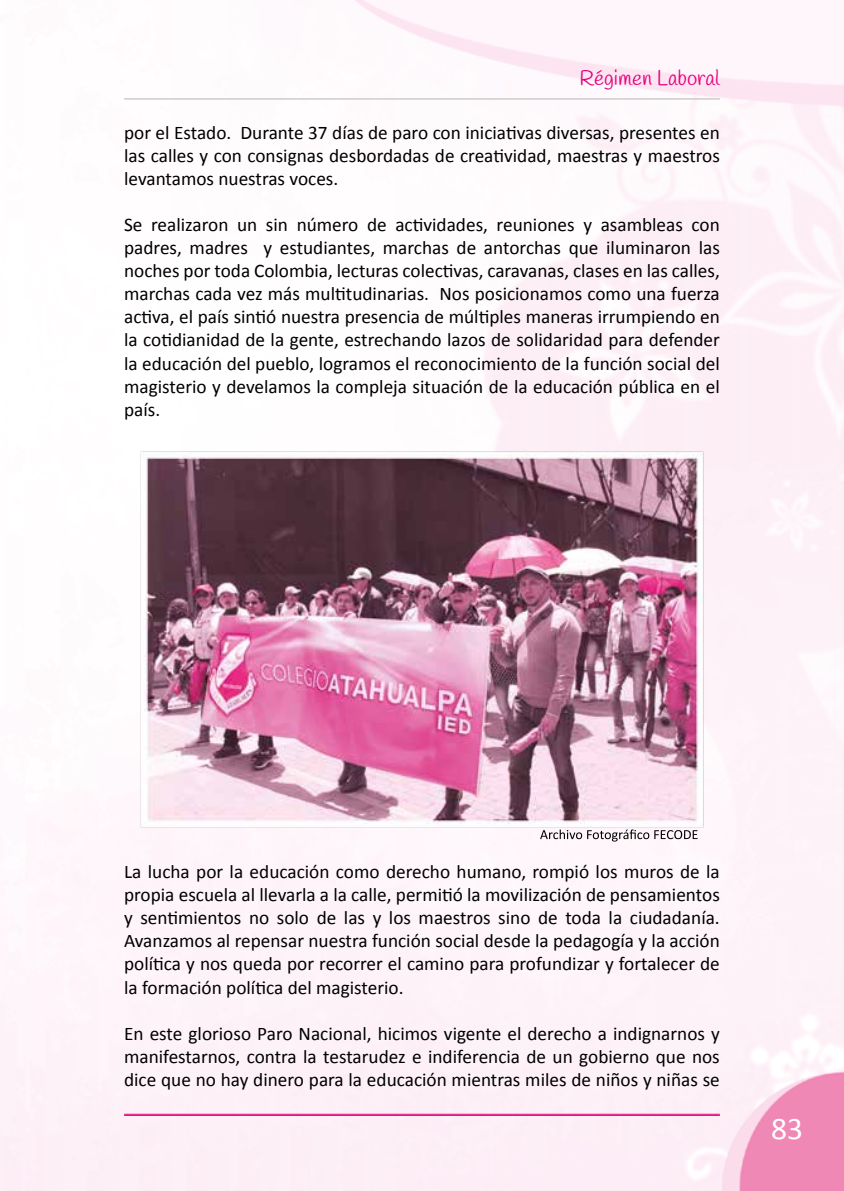
<style>
.page{position:relative;width:844px;height:1191px;background:#fff}
.page>*{position:absolute;margin:0;border:0;box-sizing:border-box;transform-origin:0 0}
.t1{font:31.5px "Calibri";color:#fff}
.t2{font:21px "Handlee";color:#e6007d}
.t3{font:19.25px/23.1px "Calibri";color:#000;text-align:justify}
</style>
<div class="page">
<img style="left:25px;top:0;width:818px;height:1191px">
<hr style="left:124px;top:98px;width:595px;height:2px;background:#c6c6c6">
<hr style="left:124px;top:1113px;width:595px;height:1px;background:#e6007d">
<hr style="left:124px;top:1115px;width:595px;height:1px;background:#e6007d">
<img style="left:124px;top:440px;width:595px;height:397px">
<svg style="left:540px;top:829px;width:157px;height:12px"></svg>
<p class="t2" style="left:579px;top:65px;width:142px">Régimen Laboral</p>
<p class="t3" style="left:124px;top:120px;width:597px">por el Estado. Durante 37 días de paro con iniciativas diversas, presentes en las calles y con consignas desbordadas de creatividad, maestras y maestros levantamos nuestras voces.</p>
<p class="t3" style="left:124px;top:212px;width:597px">Se realizaron un sin número de actividades, reuniones y asambleas con padres, madres y estudiantes, marchas de antorchas que iluminaron las noches por toda Colombia, lecturas colectivas, caravanas, clases en las calles, marchas cada vez más multitudinarias. Nos posicionamos como una fuerza activa, el país sintió nuestra presencia de múltiples maneras irrumpiendo en la cotidianidad de la gente, estrechando lazos de solidaridad para defender la educación del pueblo, logramos el reconocimiento de la función social del magisterio y develamos la compleja situación de la educación pública en el país.</p>
<p class="t3" style="left:124px;top:859px;width:597px">La lucha por la educación como derecho humano, rompió los muros de la propia escuela al llevarla a la calle, permitió la movilización de pensamientos y sentimientos no solo de las y los maestros sino de toda la ciudadanía.<br>Avanzamos al repensar nuestra función social desde la pedagogía y la acción política y nos queda por recorrer el camino para profundizar y fortalecer de la formación política del magisterio.</p>
<p class="t3" style="left:124px;top:1021px;width:597px">En este glorioso Paro Nacional, hicimos vigente el derecho a indignarnos y manifestarnos, contra la testarudez e indiferencia de un gobierno que nos dice que no hay dinero para la educación mientras miles de niños y niñas se</p>
<h1 class="t1" style="left:771px;top:1106px;width:33px">83</h1>
</div>
